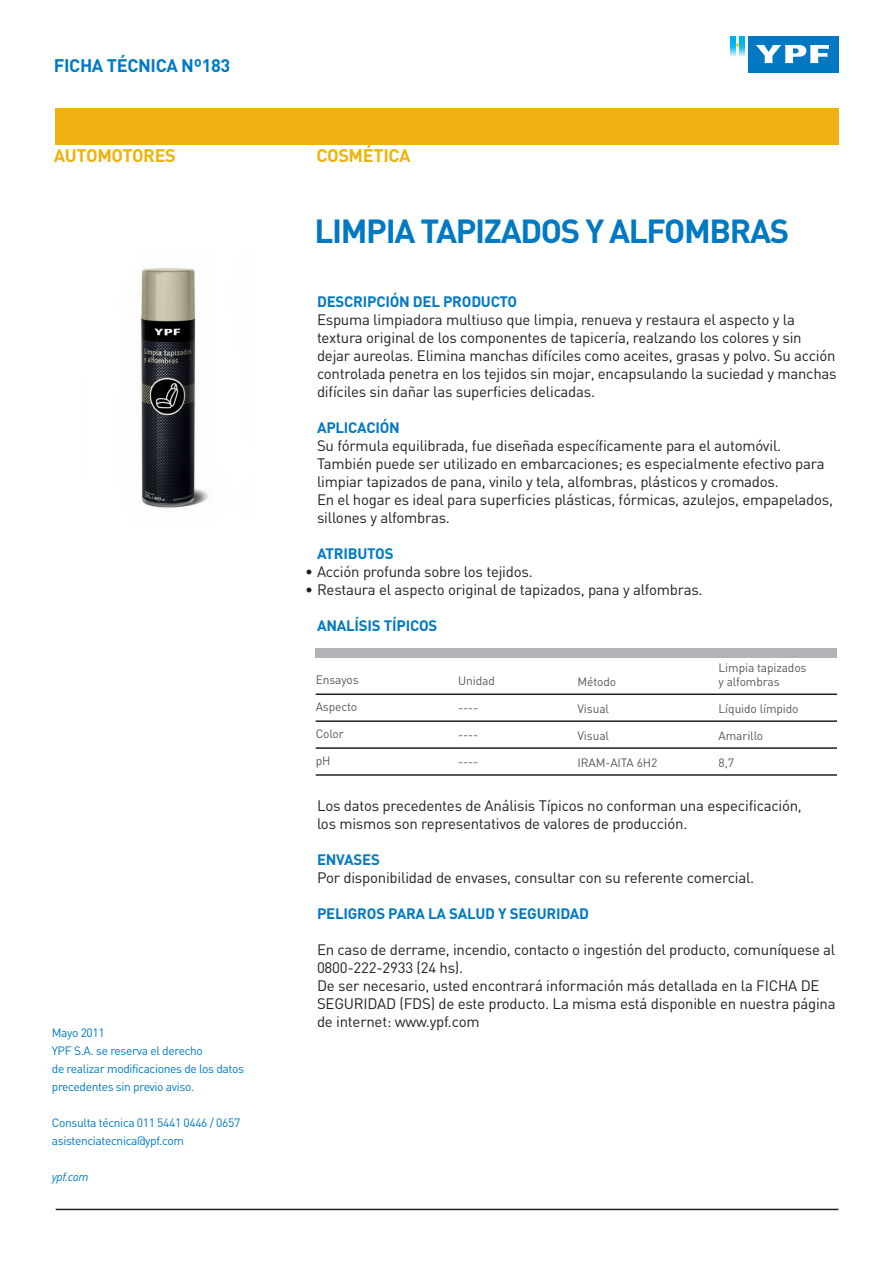
<style>
.page{position:relative;width:893px;height:1263px;background:#fff}
.page>*{position:absolute;margin:0;border:0;box-sizing:border-box;transform-origin:0 0}
.t1{font:700 33px "DIN";letter-spacing:-.04em;color:#0079c2}
.t2{font:700 18px "DIN";letter-spacing:-.02em;color:#efb211}
.t3{font:700 18px "DIN";letter-spacing:-.02em;color:#0079c2}
.t4{font:15px/18px "DIN";letter-spacing:-.015em;color:#231f20}
.t5{font:700 15px "DIN";letter-spacing:-.015em;color:#0079c2}
.t6{font:12px/18px "DIN";letter-spacing:-.03em;color:#0079c2}
.t7{font:12px/13.5px "DIN";letter-spacing:-.01em;color:#57585a}
.t8{font:italic 12px "DIN";letter-spacing:-.03em;color:#0079c2}
.s1{color:#211e1e}
</style>
<div class="page">
<div style="left:55px;top:108px;width:783px;height:36px;background:#efb211"></div>
<hr style="left:56px;top:1209px;width:782px;height:1px;background:#231f20">
<svg style="left:730px;top:36px;width:5px;height:21px"></svg>
<svg style="left:740px;top:36px;width:5px;height:21px"></svg>
<div style="left:748px;top:36px;width:90px;height:36px;background:#0079c2"></div>
<svg style="left:755px;top:45px;width:74px;height:18px"></svg>
<svg style="left:736px;top:43px;width:3px;height:4px"></svg>
<div style="left:316px;top:649px;width:521px;height:9px;background:#b2b3b7"></div>
<hr style="left:316px;top:693px;width:521px;height:2px;background:#211e1e">
<hr style="left:316px;top:720px;width:521px;height:2px;background:#211e1e">
<hr style="left:316px;top:747px;width:521px;height:2px;background:#211e1e">
<hr style="left:316px;top:774px;width:521px;height:2px;background:#211e1e">
<img style="left:140px;top:268px;width:69px;height:240px">
<p class="t3" style="left:54px;top:54px;width:178px">FICHA TÉCNICA Nº183</p>
<p class="t2" style="left:54px;top:144px;width:124px">AUTOMOTORES</p>
<p class="t6" style="left:52px;top:1023px;width:194px">Mayo 2011<br>YPF S.A. se reserva el derecho<br>de realizar modificaciones de los datos precedentes sin previo aviso.</p>
<p class="t6" style="left:52px;top:1113px;width:190px">Consulta técnica 011 5441 0446 / 0657 asistenciatecnica@ypf.com</p>
<p class="t8" style="left:52px;top:1169px;width:38px">ypf.com</p>
<p class="t2" style="left:316px;top:144px;width:96px">COSMÉTICA</p>
<h1 class="t1" style="left:314px;top:209px;width:476px">LIMPIA TAPIZADOS Y ALFOMBRAS</h1>
<p class="t5" style="left:317px;top:292px;width:202px">DESCRIPCIÓN DEL PRODUCTO</p>
<p class="t4" style="left:317px;top:310px;width:521px">Espuma limpiadora multiuso que limpia, renueva y restaura el aspecto y la textura original de los componentes de tapicería, realzando los colores y sin dejar aureolas. Elimina manchas difíciles como aceites, grasas y polvo. Su acción controlada penetra en los tejidos sin mojar, encapsulando la suciedad y manchas difíciles sin dañar las superficies delicadas.</p>
<p class="t5" style="left:317px;top:418px;width:84px">APLICACIÓN</p>
<p class="t4" style="left:317px;top:436px;width:518px">Su fórmula equilibrada, fue diseñada específicamente para el automóvil.<br>También puede ser utilizado en embarcaciones; es especialmente efectivo para limpiar tapizados de pana, vinilo y tela, alfombras, plásticos y cromados.<br>En el hogar es ideal para superficies plásticas, fórmicas, azulejos, empapelados, sillones y alfombras.</p>
<p class="t5" style="left:317px;top:544px;width:78px">ATRIBUTOS</p>
<p class="t4" style="left:305px;top:562px;width:229px"><span class="s1">•</span> Acción profunda sobre los tejidos.</p>
<p class="t4" style="left:305px;top:580px;width:399px"><span class="s1">•</span> Restaura el aspecto original de tapizados, pana y alfombras.</p>
<p class="t5" style="left:317px;top:616px;width:122px">ANALÍSIS TÍPICOS</p>
<p class="t7" style="left:316px;top:673px;width:45px">Ensayos</p>
<p class="t7" style="left:316px;top:700px;width:43px">Aspecto</p>
<p class="t7" style="left:316px;top:727px;width:30px">Color</p>
<p class="t7" style="left:316px;top:754px;width:16px">pH</p>
<p class="t7" style="left:458px;top:674px;width:38px">Unidad</p>
<p class="t7" style="left:458px;top:701px;width:22px">----</p>
<p class="t7" style="left:458px;top:728px;width:22px">----</p>
<p class="t7" style="left:458px;top:755px;width:22px">----</p>
<p class="t7" style="left:577px;top:675px;width:40px">Método</p>
<p class="t7" style="left:577px;top:702px;width:33px">Visual</p>
<p class="t7" style="left:577px;top:729px;width:33px">Visual</p>
<p class="t7" style="left:577px;top:756px;width:81px">IRAM-AITA 6H2</p>
<p class="t7" style="left:719px;top:661px;width:89px">Limpia tapizados y alfombras</p>
<p class="t7" style="left:719px;top:702px;width:82px">Líquido límpido</p>
<p class="t7" style="left:719px;top:729px;width:46px">Amarillo</p>
<p class="t7" style="left:719px;top:756px;width:17px">8,7</p>
<p class="t4" style="left:317px;top:796px;width:486px">Los datos precedentes de Análisis Típicos no conforman una especificación, los mismos son representativos de valores de producción.</p>
<p class="t5" style="left:317px;top:850px;width:64px">ENVASES</p>
<p class="t4" style="left:317px;top:868px;width:439px">Por disponibilidad de envases, consultar con su referente comercial.</p>
<p class="t5" style="left:317px;top:904px;width:274px">PELIGROS PARA LA SALUD Y SEGURIDAD</p>
<p class="t4" style="left:317px;top:940px;width:520px">En caso de derrame, incendio, contacto o ingestión del producto, comuníquese al 0800-222-2933 (24 hs).<br>De ser necesario, usted encontrará información más detallada en la FICHA DE SEGURIDAD (FDS) de este producto. La misma está disponible en nuestra página de internet: www.ypf.com</p>
</div>
